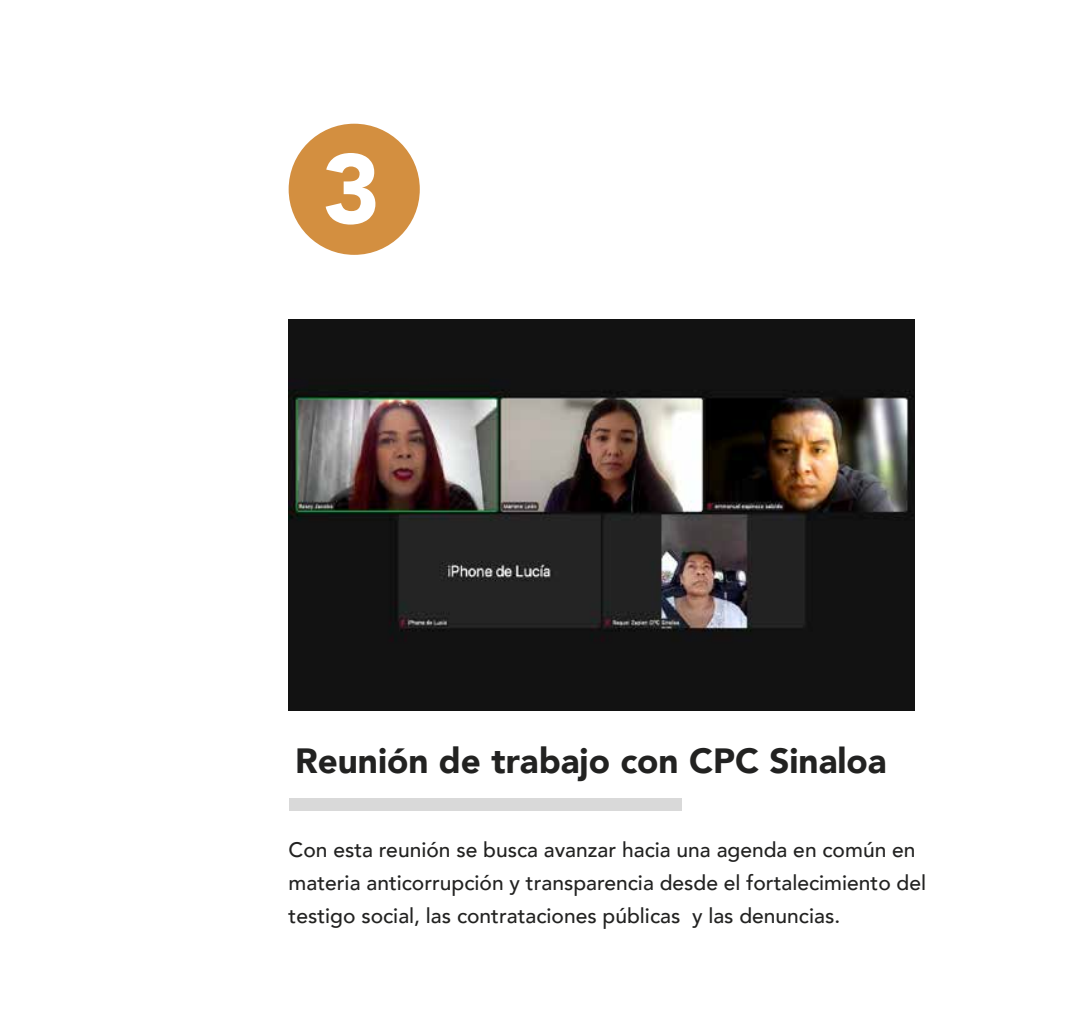
<style>
.page{position:relative;width:1071px;height:1018px;background:#fff}
.page>*{position:absolute;margin:0;border:0;box-sizing:border-box;transform-origin:0 0}
.t1{font:900 97.83px "Avenir";color:#fff}
.t2{font:900 35px "Avenir";color:#222221}
.t3{font:500 21px/33.2px "Avenir";color:#222221}
</style>
<div class="page">
<div style="left:289px;top:798px;width:392px;height:12px;background:#d9d9d9"></div>
<div style="left:289px;top:124px;width:131px;height:131px;background:#d38f40;border-radius:50%"></div>
<img style="left:289px;top:319px;width:625px;height:391px">
<h1 class="t1" style="left:323px;top:106px;width:59px">3</h1>
<h2 class="t2" style="left:295px;top:731px;width:593px">Reunión de trabajo con CPC Sinaloa</h2>
<p class="t3" style="left:289px;top:832px;width:639px">Con esta reunión se busca avanzar hacia una agenda en común en materia anticorrupción y transparencia desde el fortalecimiento del testigo social, las contrataciones públicas y las denuncias.</p>
</div>
